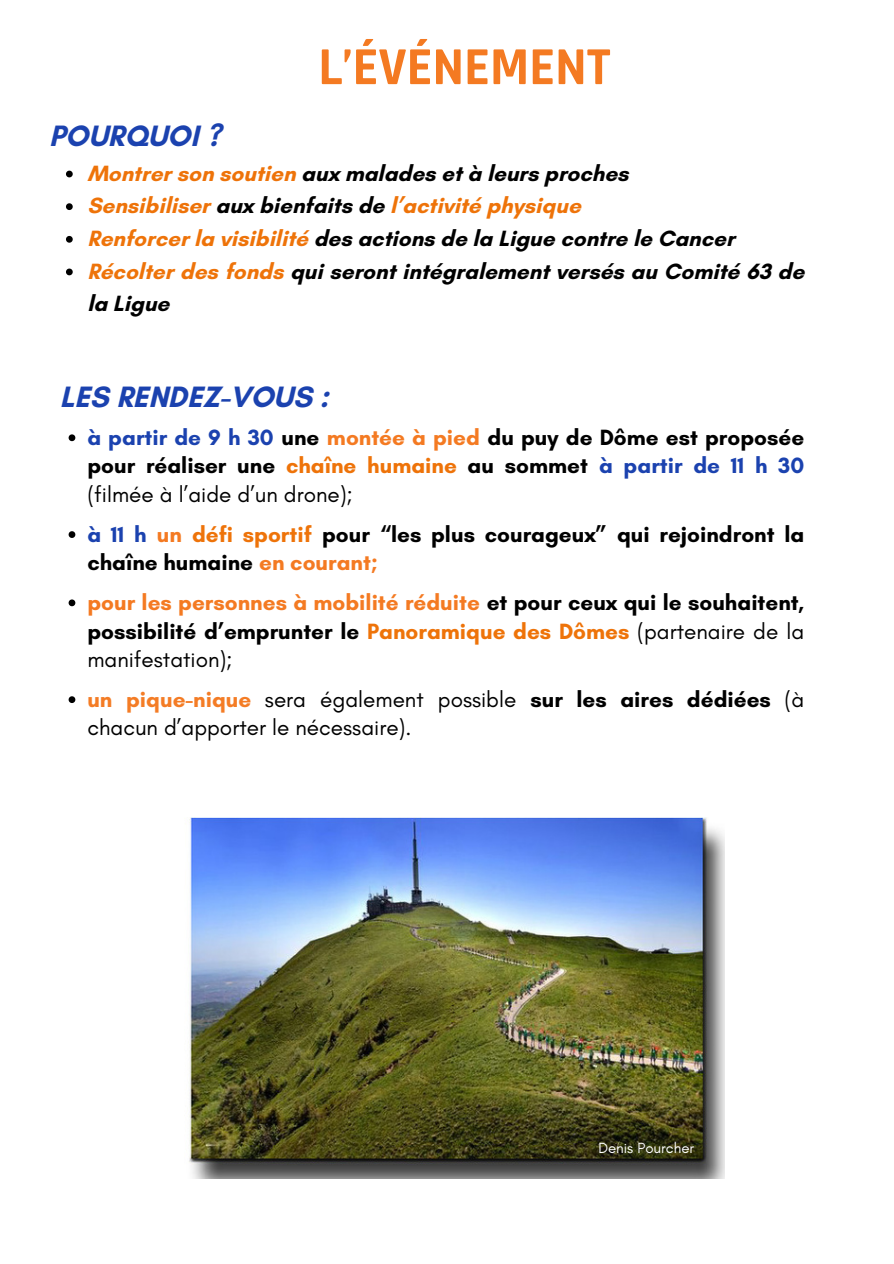
<style>
.page{position:relative;width:894px;height:1264px;background:#fff}
.page>*{position:absolute;margin:0;border:0;box-sizing:border-box;transform-origin:0 0}
.t1{font:700 54px "Rajdhani";color:#f47a22}
.t2{font:700 30px "Glacial Indifference";color:#1b42af}
.t3{font:700 22.5px/28.5px "Glacial Indifference";color:#000;text-align:justify}
.t4{font:22.5px/28.5px "Glacial Indifference";color:#000}
.t5{font:700 22.5px "Glacial Indifference";color:#ee7309}
.t6{font:15px "Glacial Indifference";color:#fff}
.s1{color:#ee7309}
.s2{color:#000}
.s3{color:#1b42af}
.s4{color:#f47a22}
.s5{font-weight:400}
.s6{font-weight:700;color:#f47c25}
.s7{font-weight:700}
</style>
<div class="page">
<svg style="left:69px;top:434px;width:6px;height:7px"></svg>
<svg style="left:69px;top:531px;width:6px;height:7px"></svg>
<svg style="left:69px;top:599px;width:6px;height:7px"></svg>
<svg style="left:69px;top:696px;width:6px;height:7px"></svg>
<img style="left:188px;top:817px;width:536px;height:361px">
<svg style="left:66px;top:171px;width:7px;height:6px"></svg>
<svg style="left:66px;top:203px;width:7px;height:7px"></svg>
<svg style="left:66px;top:236px;width:7px;height:7px"></svg>
<svg style="left:66px;top:268px;width:7px;height:7px"></svg>
<h2 class="t2" style="left:49px;top:117px;width:173px">POURQUOI ?</h2>
<p class="t1" style="left:318px;top:34px;width:294px">L’ÉVÉNEMENT</p>
<p class="t3" style="left:87px;top:159px;width:542px"><span class="s1">Montrer son soutien</span> aux malades et à leurs proches</p>
<p class="t5" style="left:87px;top:192px;width:495px">Sensibiliser <span class="s2">aux bienfaits de</span> l’activité physique</p>
<p class="t3" style="left:87px;top:224px;width:648px"><span class="s1">Renforcer la visibilité</span> des actions de la Ligue contre le Cancer</p>
<p class="t3" style="left:87px;top:254px;width:718px;line-height:32.7px"><span class="s1">Récolter des fonds</span> qui seront intégralement versés au Comité 63 de la Ligue</p>
<p class="t2" style="left:60px;top:378px;width:270px">LES RENDEZ-VOUS :</p>
<h1 class="t3" style="left:87px;top:423px;width:718px"><span class="s3">à partir de 9 h 30</span> une <span class="s4">montée à pied</span> du puy de Dôme est proposée pour réaliser une <span class="s1">chaîne humaine</span> au sommet <span class="s3">à partir de 11 h 30 </span><span class="s5">(filmée à l’aide d’un drone);</span></h1>
<h2 class="t3" style="left:87px;top:519px;width:718px"><span class="s3">à 11 h</span> <span class="s4">un</span> <span class="s1">défi sportif</span> pour “les plus courageux” qui rejoindront la chaîne humaine <span class="s4">en courant;</span></h2>
<p class="t3" style="left:87px;top:588px;width:718px"><span class="s4">pour les personnes à mobilité réduite</span> et pour ceux qui le souhaitent, possibilité d’emprunter le <span class="s1">Panoramique des Dômes</span> <span class="s5">(partenaire de la manifestation);</span></p>
<p class="t4" style="left:87px;top:684px;width:718px"><span class="s6">un pique-nique</span> sera également possible <span class="s7">sur les aires dédiées</span> (à chacun d’apporter le nécessaire).</p>
<p class="t6" style="left:598px;top:1138px;width:97px">Denis Pourcher</p>
</div>
